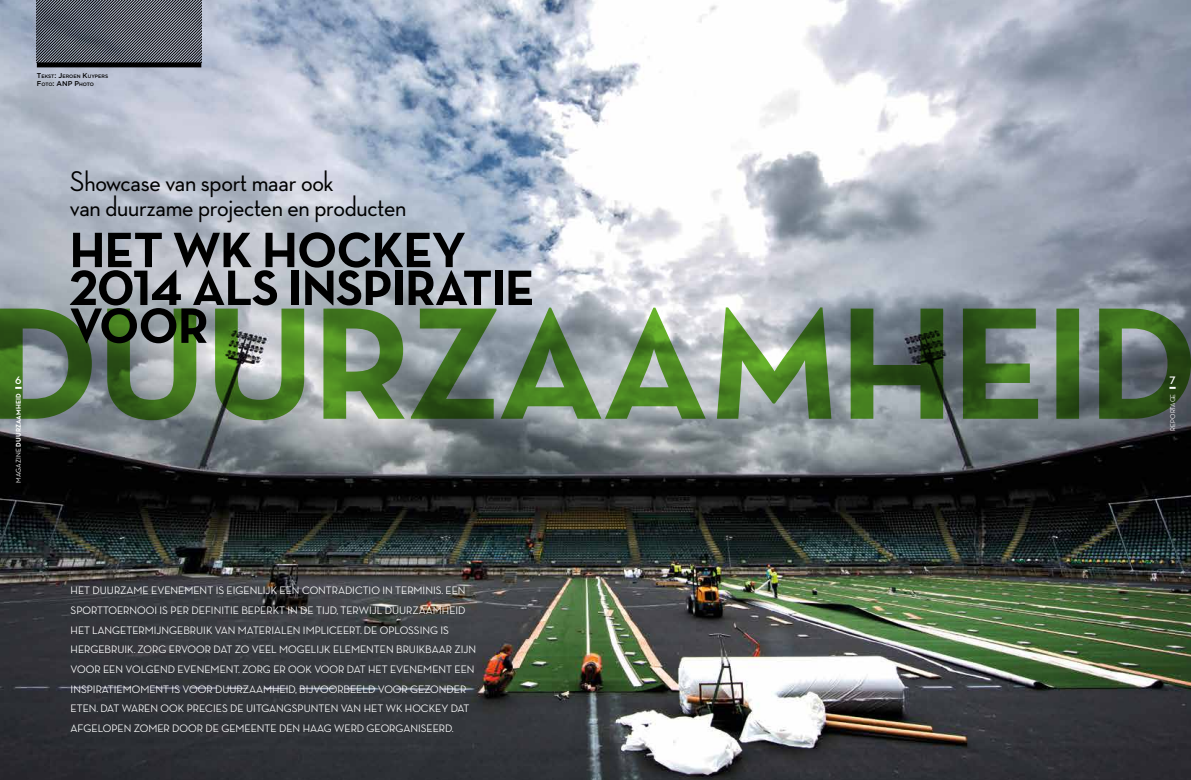
<style>
.page{position:relative;width:1191px;height:780px;background:#fff}
.page>*{position:absolute;margin:0;border:0;box-sizing:border-box;transform-origin:0 0}
.t1{font:50.5px/37.8px "Neutra Text Bold SC Alt";letter-spacing:-.02em;color:#000}
.t2{font:500 28.9px/24.5px "Neutra Disp";letter-spacing:-.01em;color:#000}
.t3{font:500 11px/19.6px "Neutra Disp";color:#fff}
.t4{font:700 11px "Neutra Disp";color:#fff}
.t5{font:7px "Neutra Text Bold SC";letter-spacing:.01em;color:#fff}
.t6{font:500 7px "Neutra Disp";letter-spacing:.01em;color:#fff}
.t7{font:500 4.9px/8.4px "Gotham";color:#000}
.s1{font-size:7px}
.s2{font-family:"Neutra Text"}
.s3{font-family:"Neutra Text Bold Alt"}
</style>
<div class="page">
<img style="left:0;top:0;width:1191px;height:780px">
<svg style="left:0;top:307px;width:1191px;height:113px;background:#6d8866"></svg>
<svg style="left:37px;top:0;width:164px;height:62px;background:#595e67"></svg>
<div style="left:37px;top:62px;width:164px;height:5px;background:#000"></div>
<svg style="left:15px;top:387px;width:7px;height:2px"></svg>
<svg style="left:1169px;top:387px;width:6px;height:2px"></svg>
<p class="t7" style="left:37px;top:72px;width:73px"><span class="s1">T</span>EKST<span class="s1">: J</span>EROEN <span class="s1">K</span>UYPERS<br><span class="s1">F</span>OTO<span class="s1">: ANP P</span>HOTO</p>
<p class="t4" style="left:15px;top:374px;width:8px">6</p>
<p class="t5" style="left:14px;top:482px;width:90px;rotate:-90deg"><span class="s2">MAGAZINE</span> DUURZAAMHEID</p>
<h2 class="t2" style="left:70px;top:169px;width:338px">Showcase van sport maar ook<br>van duurzame projecten en producten</h2>
<h1 class="t1" style="left:69px;top:230px;width:467px">HET WK HOCKEY<br><span class="s3">2014</span> ALS INSPIRATIE<br>VOOR</h1>
<p class="t3" style="left:71px;top:581px;width:407px">HET DUURZAME EVENEMENT IS EIGENLIJK EEN CONTRADICTIO IN TERMINIS. EEN SPORTTOERNOOI IS PER DEFINITIE BEPERKT IN DE TIJD, TERWIJL DUURZAAMHEID HET LANGETERMIJNGEBRUIK VAN MATERIALEN IMPLICEERT. DE OPLOSSING IS HERGEBRUIK. ZORG ERVOOR DAT ZO VEEL MOGELIJK ELEMENTEN BRUIKBAAR ZIJN VOOR EEN VOLGEND EVENEMENT. ZORG ER OOK VOOR DAT HET EVENEMENT EEN INSPIRATIEMOMENT IS VOOR DUURZAAMHEID, BIJVOORBEELD VOOR GEZONDER ETEN. DAT WAREN OOK PRECIES DE UITGANGSPUNTEN VAN HET WK HOCKEY DAT AFGELOPEN ZOMER DOOR DE GEMEENTE DEN HAAG WERD GEORGANISEERD.</p>
<p class="t4" style="left:1169px;top:374px;width:8px">7</p>
<p class="t6" style="left:1169px;top:430px;width:38px;rotate:-90deg">REPORTAGE</p>
</div>
